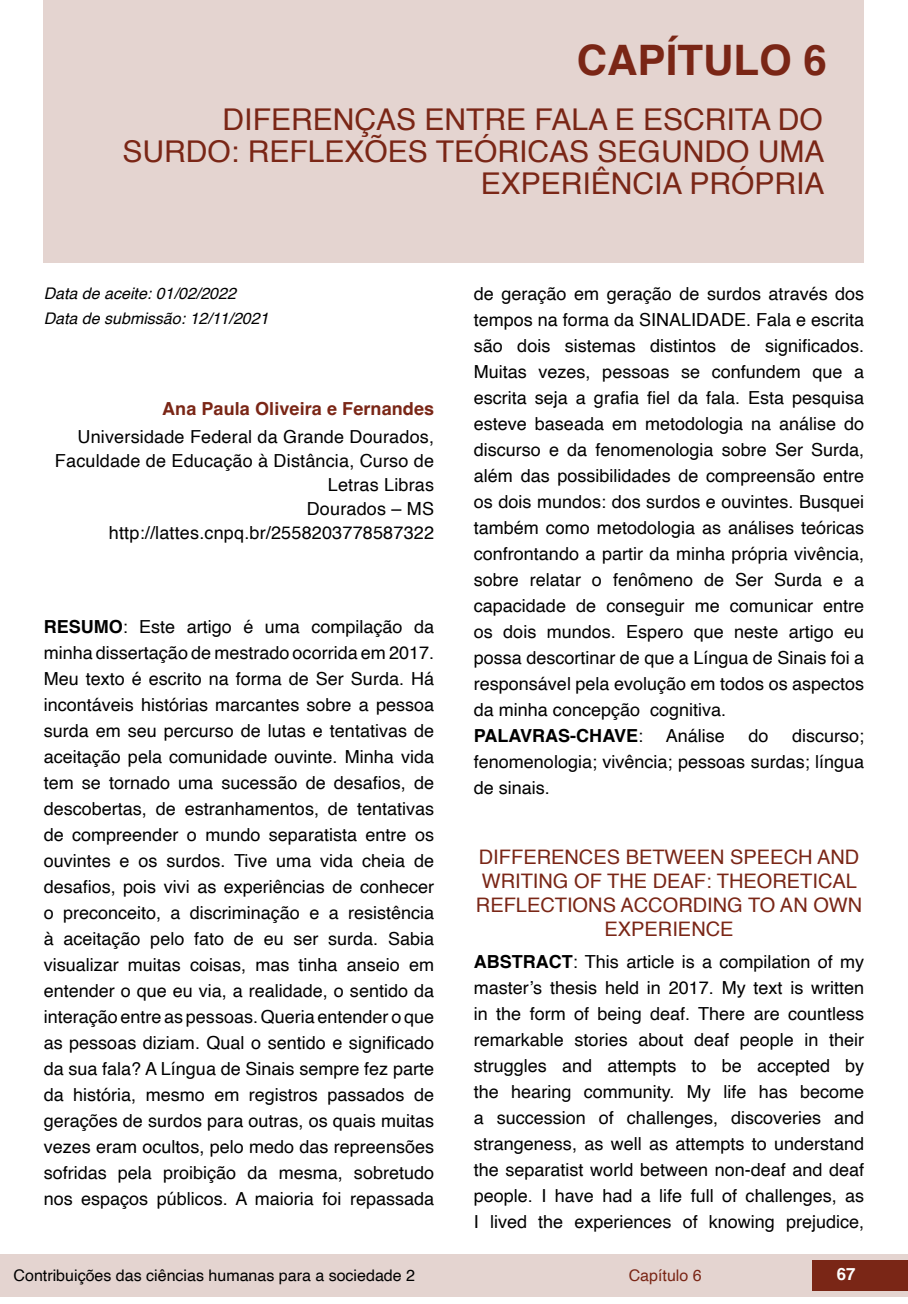
<style>
.page{position:relative;width:908px;height:1304px;background:#fff}
.page>*{position:absolute;margin:0;border:0;box-sizing:border-box;transform-origin:0 0}
.t1{font:700 42px "Helvetica";color:#7a2616}
.t2{font:30px/32px "Helvetica";color:#7a2616;text-align:right}
.t3{font:20px/24px "Helvetica";color:#7a2616;text-align:center}
.t4{font:18px/26px "Helvetica";color:#000;text-align:justify}
.t5{font:700 18px "Helvetica";letter-spacing:.005em;color:#7a2616}
.t6{font:700 16.8px "Helvetica";color:#fff}
.t7{font:italic 16px "Helvetica";color:#000}
.t8{font:16px "Helvetica";color:#000}
.t9{font:16px "Helvetica";color:#7a2616}
.s1{font-weight:700}
</style>
<div class="page">
<div style="left:0;top:1254px;width:906px;height:43px;background:#e4d4d0"></div>
<div style="left:812px;top:1261px;width:95px;height:30px;background:#7a2616"></div>
<div style="left:44px;top:0;width:819px;height:263px;background:#e4d4d0"></div>
<h1 class="t1" style="left:576px;top:35px;width:251px">CAPÍTULO 6</h1>
<h2 class="t2" style="left:122px;top:104px;width:703px">DIFERENÇAS ENTRE FALA E ESCRITA DO<br>SURDO: REFLEXÕES TEÓRICAS SEGUNDO UMA<br>EXPERIÊNCIA PRÓPRIA</h2>
<p class="t7" style="left:44px;top:280px;width:194px">Data de aceite: 01/02/2022</p>
<p class="t7" style="left:44px;top:306px;width:226px">Data de submissão: 12/11/2021</p>
<p class="t5" style="left:162px;top:398px;width:273px">Ana Paula Oliveira e Fernandes</p>
<p class="t4" style="left:55px;top:425px;width:380px;line-height:24px;text-align:right">Universidade Federal da Grande Dourados,<br>Faculdade de Educação à Distância, Curso de<br>Letras Libras<br>Dourados – MS http://lattes.cnpq.br/2558203778587322</p>
<p class="t4" style="left:44px;top:614px;width:392px"><span class="s1">RESUMO</span>: Este artigo é uma compilação da minha dissertação de mestrado ocorrida em 2017.<br>Meu texto é escrito na forma de Ser Surda. Há incontáveis histórias marcantes sobre a pessoa surda em seu percurso de lutas e tentativas de aceitação pela comunidade ouvinte. Minha vida tem se tornado uma sucessão de desafios, de descobertas, de estranhamentos, de tentativas de compreender o mundo separatista entre os ouvintes e os surdos. Tive uma vida cheia de desafios, pois vivi as experiências de conhecer o preconceito, a discriminação e a resistência à aceitação pelo fato de eu ser surda. Sabia visualizar muitas coisas, mas tinha anseio em entender o que eu via, a realidade, o sentido da interação entre as pessoas. Queria entender o que as pessoas diziam. Qual o sentido e significado da sua fala? A Língua de Sinais sempre fez parte da história, mesmo em registros passados de gerações de surdos para outras, os quais muitas vezes eram ocultos, pelo medo das repreensões sofridas pela proibição da mesma, sobretudo nos espaços públicos. A maioria foi repassada</p>
<p class="t4" style="left:473px;top:281px;width:392px;text-align:left">de geração em geração de surdos através dos tempos na forma da SINALIDADE. Fala e escrita são dois sistemas distintos de significados.<br>Muitas vezes, pessoas se confundem que a escrita seja a grafia fiel da fala. Esta pesquisa esteve baseada em metodologia na análise do discurso e da fenomenologia sobre Ser Surda, além das possibilidades de compreensão entre os dois mundos: dos surdos e ouvintes. Busquei também como metodologia as análises teóricas confrontando a partir da minha própria vivência, sobre relatar o fenômeno de Ser Surda e a capacidade de conseguir me comunicar entre os dois mundos. Espero que neste artigo eu possa descortinar de que a Língua de Sinais foi a responsável pela evolução em todos os aspectos da minha concepção cognitiva.<br><span class="s1">PALAVRAS-CHAVE</span>:</p>
<p class="t4" style="left:665px;top:723px;width:61px">Análise</p>
<p class="t4" style="left:748px;top:723px;width:22px">do</p>
<p class="t4" style="left:473px;top:723px;width:392px;text-indent:318px">discurso; fenomenologia; vivência; pessoas surdas; língua de sinais.</p>
<p class="t3" style="left:475px;top:846px;width:388px">DIFFERENCES BETWEEN SPEECH AND<br>WRITING OF THE DEAF: THEORETICAL<br>REFLECTIONS ACCORDING TO AN OWN<br>EXPERIENCE</p>
<p class="t4" style="left:473px;top:949px;width:392px"><span class="s1">ABSTRACT</span>: This article is a compilation of my master’s thesis held in 2017. My text is written in the form of being deaf. There are countless remarkable stories about deaf people in their struggles and attempts to be accepted by the hearing community. My life has become a succession of challenges, discoveries and strangeness, as well as attempts to understand the separatist world between non-deaf and deaf people. I have had a life full of challenges, as I lived the experiences of knowing prejudice,</p>
<p class="t8" style="left:14px;top:1263px;width:403px">Contribuições das ciências humanas para a sociedade 2</p>
<p class="t9" style="left:628px;top:1263px;width:74px">Capítulo 6</p>
<p class="t6" style="left:836px;top:1264px;width:20px">67</p>
</div>
